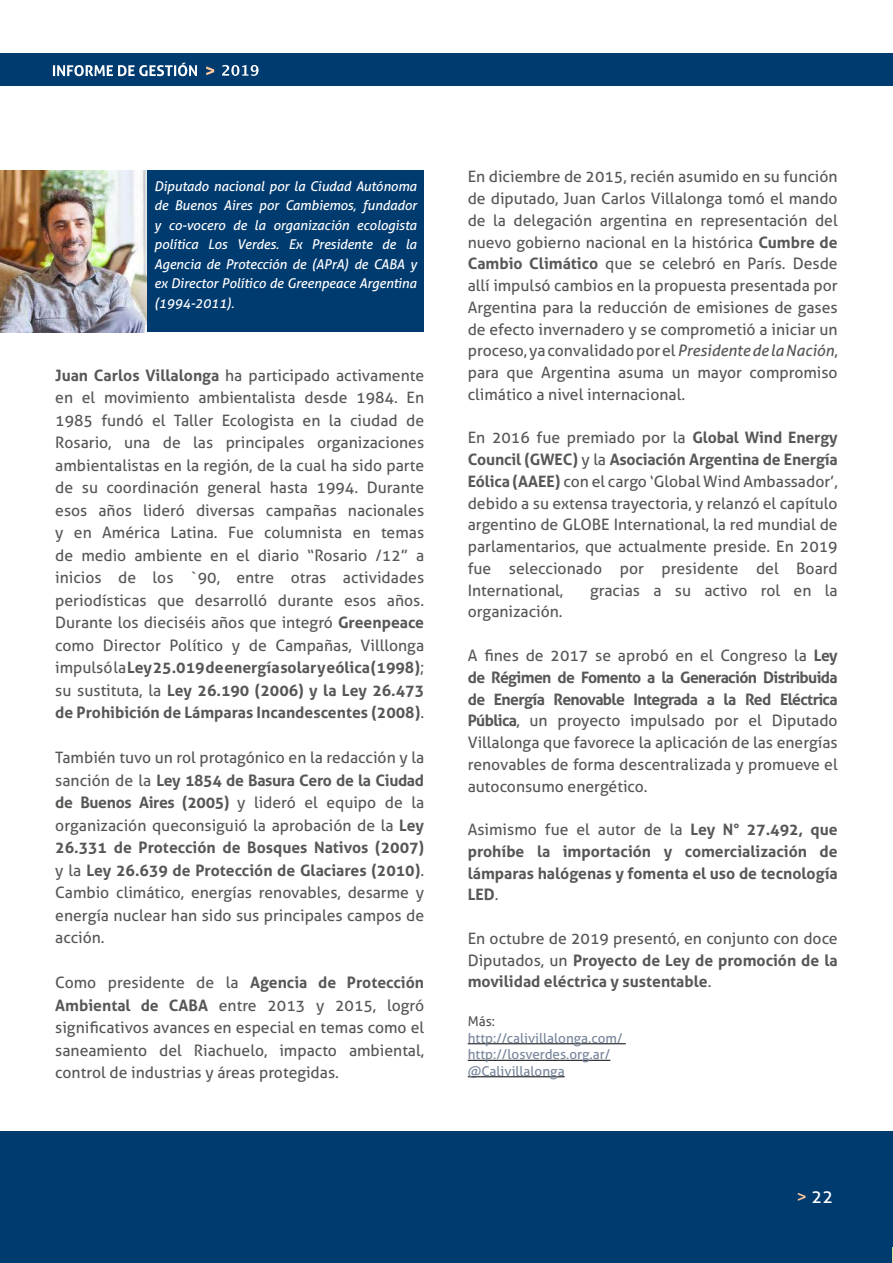
<style>
.page{position:relative;width:893px;height:1263px;background:#fff}
.page>*{position:absolute;margin:0;border:0;box-sizing:border-box;transform-origin:0 0}
.t1{font:18px "Aller";color:#fff}
.t2{font:15.75px/22.5px "Aller";color:#575756;text-align:justify}
.t3{font:700 15.75px/21.8px "Aller";color:#575756;text-align:justify}
.t4{font:italic 13.5px/19.5px "Aller";letter-spacing:-.01em;color:#fff;text-align:justify}
.t5{font:13.5px/16.5px "Aller";color:#78869c}
.t6{font:13.5px "Aller";color:#575756}
.s1{font-weight:700}
.s2{font-style:italic}
.s3{font-weight:400}
.s4{color:#ffc99a}
</style>
<div class="page">
<div style="left:0;top:171px;width:423px;height:161px;background:#003b70"></div>
<div style="left:0;top:53px;width:893px;height:33px;background:#003b70"></div>
<svg style="left:222px;top:65px;width:37px;height:11px"></svg>
<svg style="left:206px;top:66px;width:8px;height:9px"></svg>
<svg style="left:53px;top:63px;width:144px;height:13px"></svg>
<div style="left:0;top:1131px;width:893px;height:132px;background:#003b70"></div>
<hr style="left:468px;top:1043px;width:158px;height:1px;background:#000">
<hr style="left:468px;top:1060px;width:142px;height:1px;background:#000">
<hr style="left:468px;top:1076px;width:97px;height:1px;background:#000">
<img style="left:0;top:171px;width:147px;height:161px">
<svg style="left:892px;top:1247px;width:1px;height:16px"></svg>
<p class="t4" style="left:154px;top:176px;width:264px">Diputado nacional por la Ciudad Autónoma de Buenos Aires por Cambiemos, fundador y co-vocero de la organización ecologista política Los Verdes. Ex Presidente de la Agencia de Protección de (APrA) de CABA y ex Director Político de Greenpeace Argentina (1994-2011).</p>
<p class="t2" style="left:55px;top:364px;width:370px"><span class="s1">Juan Carlos Villalonga</span> ha participado activamente en el movimiento ambientalista desde 1984. En 1985 fundó el Taller Ecologista en la ciudad de Rosario, una de las principales organizaciones ambientalistas en la región, de la cual ha sido parte de su coordinación general hasta 1994. Durante esos años lideró diversas campañas nacionales y en América Latina. Fue columnista en temas de medio ambiente en el diario “Rosario /12” a inicios de los `90, entre otras actividades periodísticas que desarrolló durante esos años.<br>Durante los dieciséis años que integró <span class="s1">Greenpeace </span>como Director Político y de Campañas, Villlonga impulsó la <span class="s1">Ley 25.019 de energía solar y eólica (1998)</span>; su sustituta, la <span class="s1">Ley 26.190 (2006) y la Ley 26.473 de Prohibición de Lámparas Incandescentes (2008)</span>.</p>
<p class="t2" style="left:55px;top:746px;width:370px">También tuvo un rol protagónico en la redacción y la sanción de la <span class="s1">Ley 1854 de Basura Cero de la Ciudad de Buenos Aires (2005)</span> y lideró el equipo de la organización queconsiguió la aprobación de la <span class="s1">Ley 26.331 de Protección de Bosques Nativos (2007) </span>y la <span class="s1">Ley 26.639 de Protección de Glaciares (2010)</span>.<br>Cambio climático, energías renovables, desarme y energía nuclear han sido sus principales campos de acción.</p>
<p class="t2" style="left:55px;top:971px;width:370px">Como presidente de la <span class="s1">Agencia de Protección Ambiental de CABA</span> entre 2013 y 2015, logró significativos avances en especial en temas como el saneamiento del Riachuelo, impacto ambiental, control de industrias y áreas protegidas.</p>
<p class="t2" style="left:468px;top:166px;width:371px;line-height:21.8px">En diciembre de 2015, recién asumido en su función de diputado, Juan Carlos Villalonga tomó el mando de la delegación argentina en representación del nuevo gobierno nacional en la histórica <span class="s1">Cumbre de Cambio Climático</span> que se celebró en París. Desde allí impulsó cambios en la propuesta presentada por Argentina para la reducción de emisiones de gases de efecto invernadero y se comprometió a iniciar un proceso, ya convalidado por el <span class="s2">Presidente de la Nación</span>, para que Argentina asuma un mayor compromiso climático a nivel internacional.</p>
<p class="t2" style="left:468px;top:427px;width:371px;line-height:21.8px">En 2016 fue premiado por la <span class="s1">Global Wind Energy Council (GWEC)</span> y la <span class="s1">Asociación Argentina de Energía Eólica (AAEE)</span> con el cargo ‘Global Wind Ambassador’, debido a su extensa trayectoria, y relanzó el capítulo argentino de GLOBE International, la red mundial de parlamentarios, que actualmente preside. En 2019 fue seleccionado por presidente del Board International,</p>
<p class="t2" style="left:590px;top:579px;width:249px">gracias a su activo rol en la</p>
<p class="t2" style="left:468px;top:601px;width:96px">organización.</p>
<p class="t2" style="left:468px;top:644px;width:371px;line-height:21.8px">A fines de 2017 se aprobó en el Congreso la <span class="s1">Ley de Régimen de Fomento a la Generación Distribuida de Energía Renovable Integrada a la Red Eléctrica Pública</span>, un proyecto impulsado por el Diputado Villalonga que favorece la aplicación de las energías renovables de forma descentralizada y promueve el autoconsumo energético.</p>
<p class="t3" style="left:468px;top:818px;width:371px"><span class="s3">Asimismo fue el autor de la</span> Ley N° 27.492, que prohíbe la importación y comercialización de lámparas halógenas y fomenta el uso de tecnología LED<span class="s3">.</span></p>
<p class="t3" style="left:468px;top:927px;width:371px"><span class="s3">En octubre de 2019 presentó, en conjunto con doce Diputados, un</span> Proyecto de Ley de promoción de la movilidad eléctrica y sustentable<span class="s3">.</span></p>
<p class="t6" style="left:468px;top:1013px;width:29px">Más:</p>
<p class="t5" style="left:468px;top:1030px;width:156px">http://calivillalonga.com/ http://losverdes.org.ar/ @Calivillalonga</p>
<p class="t1" style="left:796px;top:1185px;width:38px"><span class="s4">&gt;</span> 22</p>
</div>
